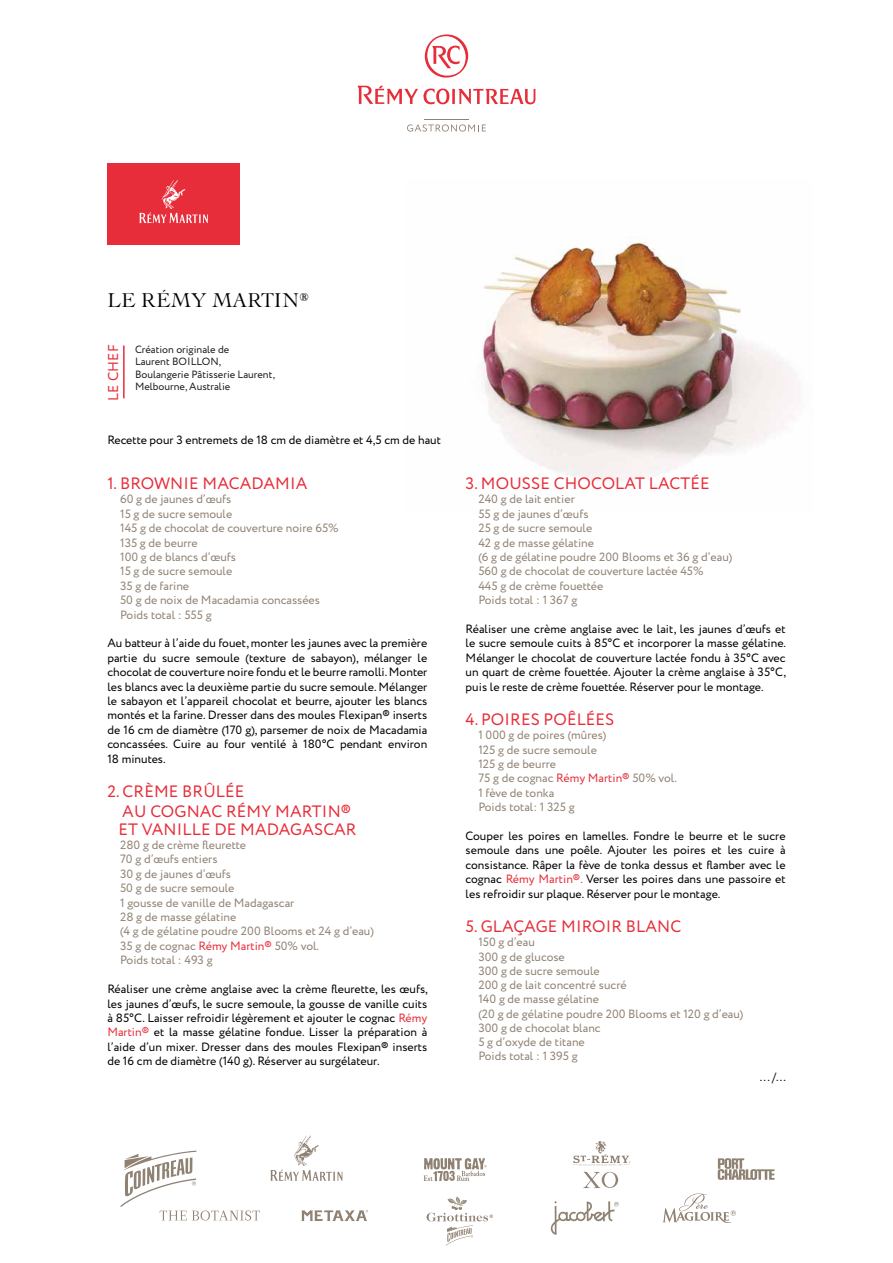
<style>
.page{position:relative;width:893px;height:1263px;background:#fff}
.page>*{position:absolute;margin:0;border:0;box-sizing:border-box;transform-origin:0 0}
.t1{font:19.5px "Le Cochin BQ";letter-spacing:.01em;color:#000}
.t2{font:16.5px/19.8px "Circe";letter-spacing:.01em;color:#e72d39}
.t3{font:14.25px "Circe";letter-spacing:.01em;color:#e72d39}
.t4{font:12px/14.4px "Circe";color:#000;text-align:justify}
.t5{font:12px/14.4px "Circe";color:#908273}
.t6{font:10.5px/12.6px "Circe";color:#1d1d1d}
.s1{color:#e72d39}
</style>
<div class="page">
<svg style="left:358px;top:86px;width:177px;height:18px"></svg>
<svg style="left:425px;top:34px;width:43px;height:44px"></svg>
<hr style="left:424px;top:119px;width:45px;height:1px;background:#918273">
<svg style="left:407px;top:124px;width:79px;height:8px"></svg>
<svg style="left:423px;top:1158px;width:64px;height:23px"></svg>
<svg style="left:301px;top:1210px;width:67px;height:11px"></svg>
<svg style="left:426px;top:1196px;width:67px;height:50px"></svg>
<svg style="left:551px;top:1201px;width:68px;height:34px"></svg>
<svg style="left:662px;top:1193px;width:74px;height:30px"></svg>
<svg style="left:718px;top:1158px;width:56px;height:22px"></svg>
<svg style="left:121px;top:1150px;width:139px;height:70px"></svg>
<svg style="left:270px;top:1135px;width:73px;height:46px"></svg>
<svg style="left:572px;top:1141px;width:59px;height:47px"></svg>
<hr style="left:123px;top:346px;width:2px;height:52px;background:#e72d39">
<img style="left:481px;top:237px;width:315px;height:243px">
<div style="left:107px;top:164px;width:133px;height:81px;background:#e72d39"></div>
<svg style="left:139px;top:180px;width:69px;height:43px"></svg>
<h1 class="t1" style="left:107px;top:289px;width:203px">LE RÉMY MARTIN<sup>®</sup></h1>
<p class="t3" style="left:104px;top:400px;width:58px;rotate:-90deg">LE CHEF</p>
<p class="t6" style="left:135px;top:343px;width:141px">Création originale de<br>Laurent BOILLON,<br>Boulangerie Pâtisserie Laurent,<br>Melbourne, Australie</p>
<p class="t4" style="left:107px;top:433px;width:335px">Recette pour 3 entremets de 18 cm de diamètre et 4,5 cm de haut</p>
<h2 class="t2" style="left:107px;top:474px;width:202px">1. BROWNIE MACADAMIA</h2>
<p class="t5" style="left:120px;top:492px;width:220px">60 g de jaunes d’œufs<br>15 g de sucre semoule<br>145 g de chocolat de couverture noire 65%<br>135 g de beurre<br>100 g de blancs d’œufs<br>15 g de sucre semoule<br>35 g de farine<br>50 g de noix de Macadamia concassées<br>Poids total : 555 g</p>
<p class="t4" style="left:107px;top:636px;width:321px">Au batteur à l’aide du fouet, monter les jaunes avec la première partie du sucre semoule (texture de sabayon), mélanger le chocolat de couverture noire fondu et le beurre ramolli. Monter les blancs avec la deuxième partie du sucre semoule. Mélanger le sabayon et l’appareil chocolat et beurre, ajouter les blancs montés et la farine. Dresser dans des moules Flexipan® inserts de 16 cm de diamètre (170 g), parsemer de noix de Macadamia concassées. Cuire au four ventilé à 180°C pendant environ 18 minutes.</p>
<h2 class="t2" style="left:122px;top:782px;width:230px;text-indent:-15px">2. CRÈME BRÛLÉE<br>AU COGNAC RÉMY MARTIN®</h2>
<h2 class="t2" style="left:119px;top:820px;width:239px">ET VANILLE DE MADAGASCAR</h2>
<p class="t5" style="left:120px;top:838px;width:255px">280 g de crème fleurette<br>70 g d’œufs entiers<br>30 g de jaunes d’œufs<br>50 g de sucre semoule<br>1 gousse de vanille de Madagascar<br>28 g de masse gélatine<br>(4 g de gélatine poudre 200 Blooms et 24 g d’eau)<br>35 g de cognac <span class="s1">Rémy Martin®</span> 50% vol.<br>Poids total : 493 g</p>
<p class="t4" style="left:107px;top:982px;width:322px">Réaliser une crème anglaise avec la crème fleurette, les œufs, les jaunes d’œufs, le sucre semoule, la gousse de vanille cuits à 85°C. Laisser refroidir légèrement et ajouter le cognac <span class="s1">Rémy Martin®</span> et la masse gélatine fondue. Lisser la préparation à l’aide d’un mixer. Dresser dans des moules Flexipan® inserts de 16 cm de diamètre (140 g). Réserver au surgélateur.</p>
<h2 class="t2" style="left:466px;top:474px;width:246px">3. MOUSSE CHOCOLAT LACTÉE</h2>
<p class="t5" style="left:478px;top:492px;width:255px">240 g de lait entier<br>55 g de jaunes d’œufs<br>25 g de sucre semoule<br>42 g de masse gélatine<br>(6 g de gélatine poudre 200 Blooms et 36 g d’eau)<br>560 g de chocolat de couverture lactée 45%<br>445 g de crème fouettée<br>Poids total : 1 367 g</p>
<p class="t4" style="left:466px;top:622px;width:322px">Réaliser une crème anglaise avec le lait, les jaunes d’œufs et le sucre semoule cuits à 85°C et incorporer la masse gélatine.<br>Mélanger le chocolat de couverture lactée fondu à 35°C avec un quart de crème fouettée. Ajouter la crème anglaise à 35°C, puis le reste de crème fouettée. Réserver pour le montage.</p>
<h2 class="t2" style="left:466px;top:710px;width:150px">4. POIRES POÊLÉES</h2>
<p class="t5" style="left:478px;top:728px;width:200px">1 000 g de poires (mûres)<br>125 g de sucre semoule<br>125 g de beurre<br>75 g de cognac <span class="s1">Rémy Martin®</span> 50% vol.<br>1 fève de tonka<br>Poids total: 1 325 g</p>
<p class="t4" style="left:466px;top:829px;width:321px">Couper les poires en lamelles. Fondre le beurre et le sucre semoule dans une poêle. Ajouter les poires et les cuire à consistance. Râper la fève de tonka dessus et flamber avec le cognac <span class="s1">Rémy Martin®.</span> Verser les poires dans une passoire et les refroidir sur plaque. Réserver pour le montage.</p>
<h2 class="t2" style="left:466px;top:917px;width:217px">5. GLAÇAGE MIROIR BLANC</h2>
<p class="t5" style="left:478px;top:935px;width:267px">150 g d’eau<br>300 g de glucose<br>300 g de sucre semoule<br>200 g de lait concentré sucré<br>140 g de masse gélatine<br>(20 g de gélatine poudre 200 Blooms et 120 g d’eau)<br>300 g de chocolat blanc<br>5 g d’oxyde de titane<br>Poids total : 1 395 g</p>
<p class="t4" style="left:760px;top:1070px;width:28px">... /...</p>
</div>
